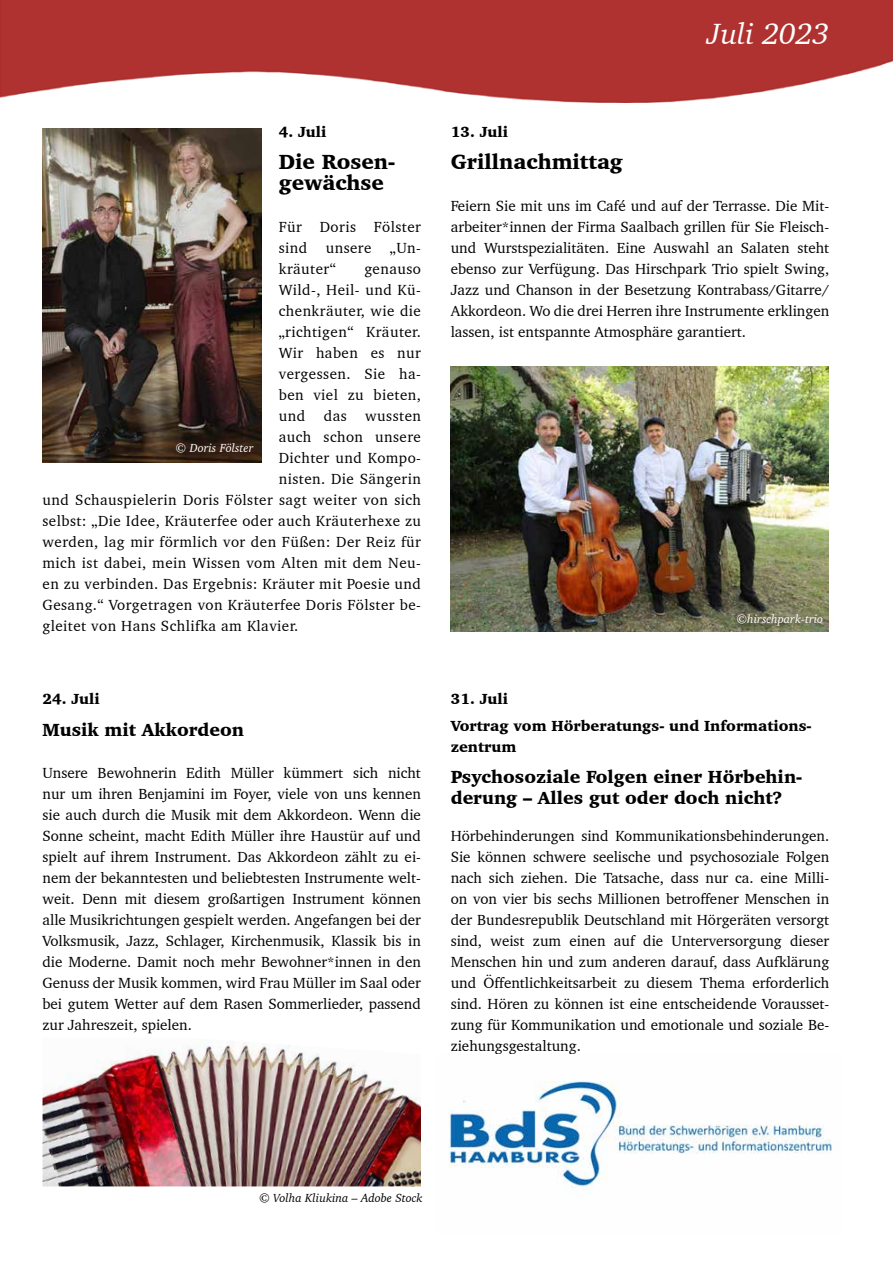
<style>
.page{position:relative;width:893px;height:1263px;background:#fff}
.page>*{position:absolute;margin:0;border:0;box-sizing:border-box;transform-origin:0 0}
.t1{font:italic 30px "Charter BT";color:#fff}
.t2{font:900 21px/21px "Charter BT";color:#000}
.t3{font:900 18px/21px "Charter BT";color:#000}
.t4{font:15px/21px "Charter BT";letter-spacing:.03em;color:#000;text-align:justify}
.t5{font:900 15px/26.2px "Charter BT";color:#000}
.t6{font:italic 12px "Charter BT";color:#fff}
.t7{font:italic 12px "Charter BT";color:#000}
</style>
<div class="page">
<img style="left:0;top:0;width:893px;height:102px">
<img style="left:43px;top:129px;width:219px;height:334px">
<img style="left:451px;top:366px;width:378px;height:265px">
<img style="left:448px;top:1081px;width:390px;height:116px">
<div style="left:732px;top:610px;width:101px;height:26px;background:#000;opacity:.75"></div>
<img style="left:43px;top:1041px;width:378px;height:145px">
<h1 class="t1" style="left:707px;top:15px;width:123px">Juli 2023</h1>
<p class="t5" style="left:279px;top:119px;width:49px">4. Juli</p>
<h2 class="t2" style="left:279px;top:151px;width:118px">Die Rosen&shy;gewächse</h2>
<p class="t4" style="left:279px;top:216px;width:144px">Für Doris Fölster sind unsere „Un&shy;kräuter“</p>
<p class="t4" style="left:364px;top:258px;width:58px">genauso</p>
<p class="t4" style="left:279px;top:279px;width:144px">Wild-, Heil- und Kü-</p>
<p class="t4" style="left:279px;top:300px;width:144px">chenkräuter, wie die</p>
<p class="t4" style="left:279px;top:321px;width:144px">„richtigen“ Kräuter.</p>
<p class="t4" style="left:279px;top:342px;width:144px">Wir haben es nur</p>
<p class="t4" style="left:279px;top:363px;width:144px">vergessen. Sie ha-</p>
<p class="t4" style="left:279px;top:384px;width:144px">ben viel zu bieten,</p>
<p class="t4" style="left:279px;top:405px;width:144px">und das wussten</p>
<p class="t4" style="left:279px;top:426px;width:144px">auch schon unsere</p>
<p class="t4" style="left:279px;top:447px;width:144px">Dichter und Kompo-</p>
<p class="t4" style="left:279px;top:468px;width:144px">nisten. Die Sängerin</p>
<p class="t4" style="left:43px;top:489px;width:380px">und Schauspielerin Doris Fölster sagt weiter von sich</p>
<p class="t4" style="left:43px;top:510px;width:380px">selbst: „Die Idee, Kräuterfee oder auch Kräuterhexe zu</p>
<p class="t4" style="left:43px;top:531px;width:380px">werden, lag mir förmlich vor den Füßen: Der Reiz für</p>
<p class="t4" style="left:43px;top:552px;width:380px">mich ist dabei, mein Wissen vom Alten mit dem Neu-</p>
<p class="t4" style="left:43px;top:573px;width:380px">en zu verbinden. Das Ergebnis: Kräuter mit Poesie und</p>
<p class="t4" style="left:43px;top:594px;width:380px">Gesang.“ Vorgetragen von Kräuterfee Doris Fölster be-</p>
<p class="t4" style="left:43px;top:615px;width:257px">gleitet von Hans Schlifka am Klavier.</p>
<p class="t6" style="left:176px;top:440px;width:79px">© Doris Fölster</p>
<p class="t5" style="left:43px;top:686px;width:59px">24. Juli</p>
<p class="t3" style="left:43px;top:719px;width:203px">Musik mit Akkordeon</p>
<p class="t4" style="left:43px;top:762px;width:380px">Unsere Bewohnerin Edith Müller kümmert sich nicht nur um ihren Benjamini im Foyer, viele von uns kennen sie auch durch die Musik mit dem Akkordeon. Wenn die Sonne scheint, macht Edith Müller ihre Haustür auf und spielt auf ihrem Instrument. Das Akkordeon zählt zu ei&shy;nem der bekanntesten und beliebtesten Instrumente welt&shy;weit. Denn mit diesem großartigen Instrument können alle Musikrichtungen gespielt werden. Angefangen bei der Volksmusik, Jazz, Schlager, Kirchenmusik, Klassik bis in die Moderne. Damit noch mehr Bewohner*innen in den Genuss der Musik kommen, wird Frau Müller im Saal oder bei gutem Wetter auf dem Rasen Sommerlieder, passend zur Jahreszeit, spielen.</p>
<p class="t5" style="left:451px;top:119px;width:59px">13. Juli</p>
<h2 class="t2" style="left:451px;top:151px;width:174px">Grillnachmittag</h2>
<p class="t4" style="left:451px;top:195px;width:380px">Feiern Sie mit uns im Café und auf der Terrasse. Die Mit&shy;arbeiter*innen der Firma Saalbach grillen für Sie Fleisch&shy;und Wurstspezialitäten. Eine Auswahl an Salaten steht ebenso zur Verfügung. Das Hirschpark Trio spielt Swing, Jazz und Chanson in der Besetzung Kontrabass/Gitarre/ Akkordeon. Wo die drei Herren ihre Instrumente erklingen lassen, ist entspannte Atmosphäre garantiert.</p>
<p class="t6" style="left:736px;top:611px;width:88px">©hirschpark-trio</p>
<p class="t5" style="left:451px;top:686px;width:362px">31. Juli<br>Vortrag vom Hörberatungs- und Informations-</p>
<p class="t5" style="left:451px;top:733px;width:67px">zentrum</p>
<p class="t3" style="left:451px;top:766px;width:352px">Psychosoziale Folgen einer Hörbehin&shy;derung – Alles gut oder doch nicht?</p>
<p class="t4" style="left:451px;top:825px;width:380px">Hörbehinderungen sind Kommunikationsbehinderungen.<br>Sie können schwere seelische und psychosoziale Folgen nach sich ziehen. Die Tatsache, dass nur ca. eine Milli&shy;on von vier bis sechs Millionen betroffener Menschen in der Bundesrepublik Deutschland mit Hörgeräten versorgt sind, weist zum einen auf die Unterversorgung dieser Menschen hin und zum anderen darauf, dass Aufklärung und Öffentlichkeitsarbeit zu diesem Thema erforderlich sind. Hören zu können ist eine entscheidende Vorausset&shy;zung für Kommunikation und emotionale und soziale Be&shy;ziehungsgestaltung.</p>
<p class="t7" style="left:259px;top:1190px;width:165px">© Volha Kliukina – Adobe Stock</p>
</div>
